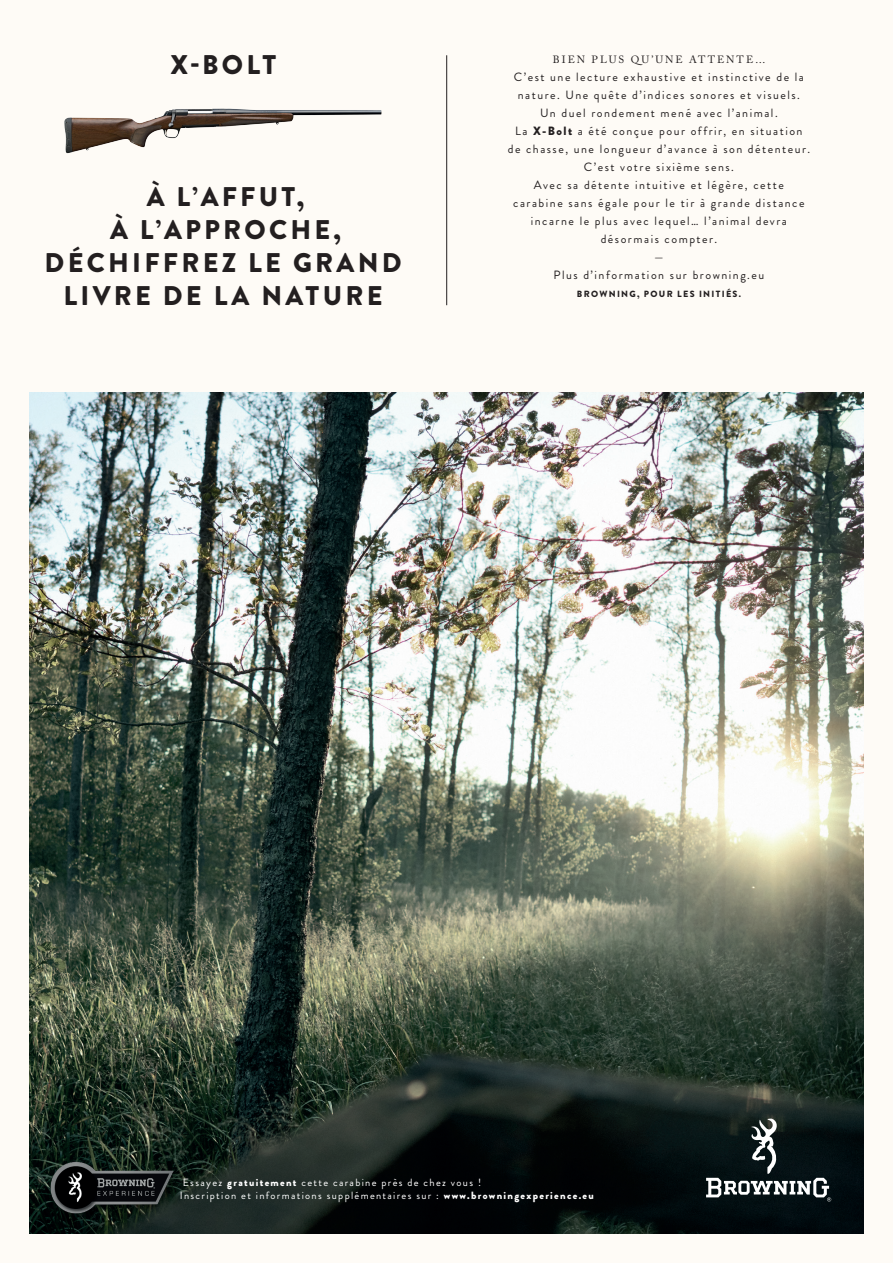
<style>
.page{position:relative;width:893px;height:1263px;background:#fefbf6}
.page>*{position:absolute;margin:0;border:0;box-sizing:border-box;transform-origin:0 0}
.t1{font:900 27px/33px "Brandon Grotesque";letter-spacing:.12em;color:#231f20;text-align:center}
.t2{font:12px/18px "Brandon Grotesque";letter-spacing:.125em;color:#231f20;text-align:center}
.t3{font:10.5px/12.6px "Brandon Grotesque";letter-spacing:.125em;color:#fff}
.t4{font:10.5px "Adobe Caslon Pro";letter-spacing:.19em;color:#231f20}
.t5{font:900 9px "Brandon Grotesque";letter-spacing:.145em;color:#231f20}
.s1{font-weight:900}
</style>
<div class="page">
<img style="left:30px;top:392px;width:833px;height:841px">
<hr style="left:446px;top:55px;width:1px;height:250px;background:#231f20">
<svg style="left:706px;top:1118px;width:125px;height:83px;background:#2c3637"></svg>
<img style="left:45px;top:1159px;width:135px;height:64px">
<img style="left:64px;top:108px;width:318px;height:46px">
<h1 class="t1" style="left:170px;top:49px;width:107px">X-BOLT</h1>
<h1 class="t1" style="left:45px;top:181px;width:358px">À L’AFFUT,<br>À L’APPROCHE,<br>DÉCHIFFREZ LE GRAND<br>LIVRE DE LA NATURE</h1>
<p class="t4" style="left:553px;top:53px;width:214px">BIEN PLUS QU’UNE ATTENTE…</p>
<p class="t2" style="left:508px;top:68px;width:304px">C’est une lecture exhaustive et instinctive de la nature. Une quête d’indices sonores et visuels.<br>Un duel rondement mené avec l’animal.<br>La <span class="s1">X-Bolt</span> a été conçue pour offrir, en situation de chasse, une longueur d’avance à son détenteur.<br>C’est votre sixième sens.<br>Avec sa détente intuitive et légère, cette carabine sans égale pour le tir à grande distance incarne le plus avec lequel… l’animal devra désormais compter.<br>—<br>Plus d’information sur browning.eu</p>
<p class="t5" style="left:577px;top:288px;width:166px">BROWNING, POUR LES INITIÉS.</p>
<p class="t3" style="left:180px;top:1176px;width:415px">Essayez <span class="s1">gratuitement</span> cette carabine près de chez vous !<br>Inscription et informations supplémentaires sur : <span class="s1">www.browningexperience.eu</span></p>
</div>
